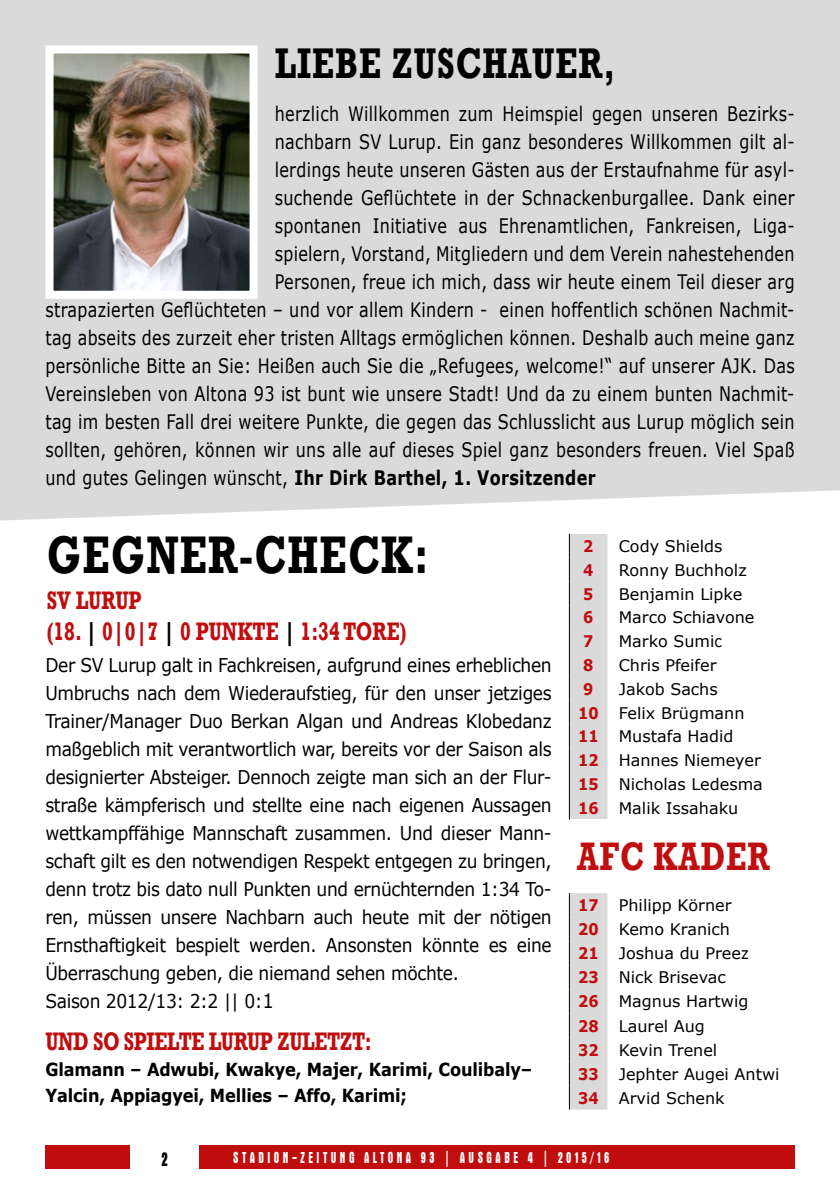
<style>
.page{position:relative;width:840px;height:1191px;background:#fff}
.page>*{position:absolute;margin:0;border:0;box-sizing:border-box;transform-origin:0 0}
.t1{font:700 54.2px "Rockwell";letter-spacing:.03em;color:#000;scale:.75 1}
.t2{font:700 44px "Rockwell";letter-spacing:.03em;color:#000;scale:.75 1}
.t3{font:700 40.8px "Rockwell";letter-spacing:.03em;color:#c00d0e;scale:.75 1}
.t4{font:700 26px/30.8px "Rockwell";color:#c00d0e;scale:.75 1}
.t5{font:700 26px "Rockwell";letter-spacing:-.02em;color:#c00d0e;scale:.75 1}
.t6{font:20px "Verdana";letter-spacing:.02em;color:#000;scale:.8 1}
.t7{font:700 20px "Verdana";letter-spacing:.02em;color:#000;scale:.8 1}
.t8{font:700 condensed 20px "Aurora BT";color:#000;scale:.75 1}
.t9{font:19px/28px "Verdana";letter-spacing:-.02em;color:#000;scale:.9 1}
.t10{font:700 18px/26px "Verdana";letter-spacing:-.01em;color:#000;scale:.9 1}
.t11{font:16px "Verdana";color:#000}
.t12{font:700 condensed 16px "Aurora BT";letter-spacing:.29em;color:#fff;scale:.75 1}
.t13{font:700 16px "Verdana";color:#c00d0e;scale:.9 1}
.s1{font-weight:400}
.s2{color:#000}
.s3{font-size:20px}
</style>
<div class="page">
<div style="left:0;top:0;width:839px;height:520px;background:#dadada"></div>
<img style="left:54px;top:54px;width:194px;height:236px">
<div style="left:45px;top:45px;width:212px;height:254px;border:8px solid #fff"></div>
<div style="left:45px;top:1145px;width:749px;height:24px;background:#c00d0e"></div>
<div style="left:130px;top:1138px;width:68px;height:37px;background:#fff"></div>
<svg style="left:568px;top:534px;width:39px;height:575px;background:#dadada"></svg>
<h2 class="t2" style="left:274px;top:37px;width:455px">LIEBE ZUSCHAUER,</h2>
<p class="t6" style="left:274px;top:100px;width:651px">herzlich Willkommen zum Heimspiel gegen unseren Bezirks-</p>
<p class="t6" style="left:274px;top:128px;width:651px">nachbarn SV Lurup. Ein ganz besonderes Willkommen gilt al-</p>
<p class="t6" style="left:274px;top:156px;width:651px">lerdings heute unseren Gästen aus der Erstaufnahme für asyl-</p>
<p class="t6" style="left:274px;top:184px;width:651px">suchende Geflüchtete in der Schnackenburgallee. Dank einer</p>
<p class="t6" style="left:274px;top:212px;width:651px">spontanen Initiative aus Ehrenamtlichen, Fankreisen, Liga-</p>
<p class="t6" style="left:274px;top:240px;width:651px">spielern, Vorstand, Mitgliedern und dem Verein nahestehenden</p>
<p class="t6" style="left:274px;top:268px;width:651px">Personen, freue ich mich, dass wir heute einem Teil dieser arg</p>
<p class="t6" style="left:45px;top:296px;width:937px">strapazierten Geflüchteten – und vor allem Kindern - einen hoffentlich schönen Nachmit-</p>
<p class="t6" style="left:45px;top:324px;width:937px">tag abseits des zurzeit eher tristen Alltags ermöglichen können. Deshalb auch meine ganz</p>
<p class="t6" style="left:45px;top:352px;width:937px">persönliche Bitte an Sie: Heißen auch Sie die „Refugees, welcome!“ auf unserer AJK. Das</p>
<p class="t6" style="left:45px;top:380px;width:937px">Vereinsleben von Altona 93 ist bunt wie unsere Stadt! Und da zu einem bunten Nachmit-</p>
<p class="t6" style="left:45px;top:408px;width:937px">tag im besten Fall drei weitere Punkte, die gegen das Schlusslicht aus Lurup möglich sein</p>
<p class="t6" style="left:45px;top:436px;width:937px">sollten, gehören, können wir uns alle auf dieses Spiel ganz besonders freuen. Viel Spaß</p>
<p class="t7" style="left:45px;top:463px;width:689px"><span class="s1">und gutes Gelingen wünscht,</span> Ihr Dirk Barthel, 1. Vorsitzender</p>
<h1 class="t1" style="left:47px;top:522px;width:510px">GEGNER-CHECK:</h1>
<h3 class="t4" style="left:47px;top:585px;width:481px">SV LURUP<br>(18. <span class="s2">|</span> 0|0|7 <span class="s2">|</span> 0 PUNKTE <span class="s2">|</span> 1:34 TORE)</h3>
<p class="t9" style="left:45px;top:651px;width:564px">Der SV Lurup galt in Fachkreisen, aufgrund eines erheblichen Umbruchs nach dem Wiederaufstieg, für den unser jetziges Trainer/Manager Duo Berkan Algan und Andreas Klobedanz maßgeblich mit verantwortlich war, bereits vor der Saison als designierter Absteiger. Dennoch zeigte man sich an der Flur&shy;straße kämpferisch und stellte eine nach eigenen Aussagen wettkampffähige Mannschaft zusammen. Und dieser Mann&shy;schaft gilt es den notwendigen Respekt entgegen zu bringen, denn trotz bis dato null Punkten und ernüchternden 1:34 To&shy;ren, müssen unsere Nachbarn auch heute mit der nötigen Ernsthaftigkeit bespielt werden. Ansonsten könnte es eine Überraschung geben, die niemand sehen möchte.<br>Saison 2012/13: 2:2 || 0:<span class="s3">1</span></p>
<h3 class="t5" style="left:45px;top:1026px;width:436px">UND SO SPIELTE LURUP ZULETZT:</h3>
<p class="t10" style="left:45px;top:1056px;width:542px">Glamann – Adwubi, Kwakye, Majer, Karimi, Coulibaly–<br>Yalcin, Appiagyei, Mellies – Affo, Karimi;</p>
<p class="t13" style="left:583px;top:535px;width:13px">2</p>
<p class="t11" style="left:618px;top:535px;width:105px">Cody Shields</p>
<p class="t13" style="left:583px;top:558px;width:13px">4</p>
<p class="t11" style="left:618px;top:559px;width:129px">Ronny Buchholz</p>
<p class="t13" style="left:583px;top:582px;width:13px">5</p>
<p class="t11" style="left:618px;top:583px;width:125px">Benjamin Lipke</p>
<p class="t13" style="left:583px;top:606px;width:13px">6</p>
<p class="t11" style="left:618px;top:606px;width:137px">Marco Schiavone</p>
<p class="t13" style="left:583px;top:630px;width:13px">7</p>
<p class="t11" style="left:618px;top:630px;width:105px">Marko Sumic</p>
<p class="t13" style="left:583px;top:654px;width:13px">8</p>
<p class="t11" style="left:618px;top:654px;width:99px">Chris Pfeifer</p>
<p class="t13" style="left:583px;top:677px;width:13px">9</p>
<p class="t11" style="left:618px;top:678px;width:100px">Jakob Sachs</p>
<p class="t13" style="left:578px;top:701px;width:24px">10</p>
<p class="t11" style="left:618px;top:702px;width:127px">Felix Brügmann</p>
<p class="t13" style="left:578px;top:725px;width:24px">11</p>
<p class="t11" style="left:618px;top:725px;width:116px">Mustafa Hadid</p>
<p class="t13" style="left:578px;top:749px;width:24px">12</p>
<p class="t11" style="left:618px;top:749px;width:144px">Hannes Niemeyer</p>
<p class="t13" style="left:578px;top:773px;width:24px">15</p>
<p class="t11" style="left:618px;top:773px;width:145px">Nicholas Ledesma</p>
<p class="t13" style="left:578px;top:796px;width:24px">16</p>
<p class="t11" style="left:618px;top:797px;width:121px">Malik Issahaku</p>
<h3 class="t3" style="left:577px;top:832px;width:258px">AFC KADER</h3>
<p class="t13" style="left:578px;top:894px;width:24px">17</p>
<p class="t11" style="left:618px;top:894px;width:114px">Philipp Körner</p>
<p class="t13" style="left:578px;top:918px;width:24px">20</p>
<p class="t11" style="left:618px;top:918px;width:113px">Kemo Kranich</p>
<p class="t13" style="left:578px;top:942px;width:24px">21</p>
<p class="t11" style="left:618px;top:942px;width:131px">Joshua du Preez</p>
<p class="t13" style="left:578px;top:966px;width:24px">23</p>
<p class="t11" style="left:618px;top:966px;width:108px">Nick Brisevac</p>
<p class="t13" style="left:578px;top:990px;width:24px">26</p>
<p class="t11" style="left:618px;top:990px;width:131px">Magnus Hartwig</p>
<p class="t13" style="left:578px;top:1014px;width:24px">28</p>
<p class="t11" style="left:618px;top:1014px;width:87px">Laurel Aug</p>
<p class="t13" style="left:578px;top:1038px;width:24px">32</p>
<p class="t11" style="left:618px;top:1038px;width:100px">Kevin Trenel</p>
<p class="t13" style="left:578px;top:1062px;width:24px">33</p>
<p class="t11" style="left:618px;top:1062px;width:162px">Jephter Augei Antwi</p>
<p class="t13" style="left:578px;top:1086px;width:24px">34</p>
<p class="t11" style="left:618px;top:1086px;width:107px">Arvid Schenk</p>
<p class="t8" style="left:161px;top:1147px;width:9px">2</p>
<p class="t12" style="left:233px;top:1148px;width:502px">STADION-ZEITUNG ALTONA 93 | AUSGABE 4 | 2015/16</p>
</div>
